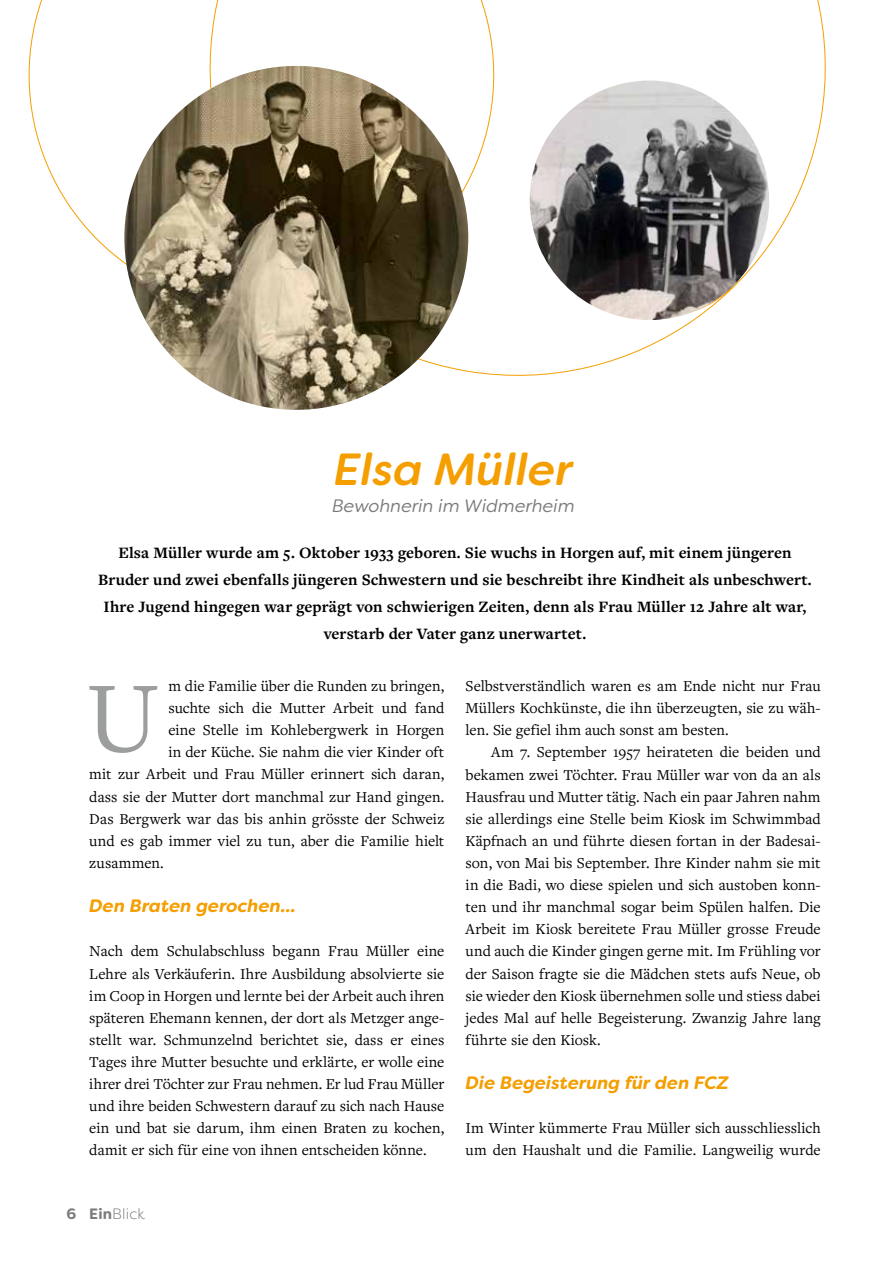
<style>
.page{position:relative;width:893px;height:1263px;background:#fff}
.page>*{position:absolute;margin:0;border:0;box-sizing:border-box;transform-origin:0 0}
.t1{font:104.4px "Freight Text Pro";color:#9c9d9d}
.t2{font:italic 500 45px "Filson Soft";color:#f59e00}
.t3{font:italic 700 18px "Filson Soft";color:#f59e00}
.t4{font:italic 18px "Filson Soft";color:#7b7b7a}
.t5{font:700 16.5px/27px "Freight Text Pro";color:#000;text-align:center}
.t6{font:15.75px/22px "Freight Text Pro";color:#000;text-align:justify}
.t7{font:300 15px "Filson Soft";letter-spacing:.005em;color:#7b7b7a}
.s1{font-weight:700}
</style>
<div class="page">
<svg style="left:28px;top:0;width:798px;height:399px"></svg>
<img style="left:124px;top:66px;width:344px;height:344px;border-radius:172px">
<img style="left:530px;top:81px;width:239px;height:239px;border-radius:120px">
<h2 class="t2" style="left:334px;top:441px;width:241px">Elsa Müller</h2>
<p class="t4" style="left:332px;top:495px;width:244px">Bewohnerin im Widmerheim</p>
<p class="t5" style="left:98px;top:539px;width:715px">Elsa Müller wurde am 5. Oktober 1933 geboren. Sie wuchs in Horgen auf, mit einem jüngeren Bruder und zwei ebenfalls jüngeren Schwestern und sie beschreibt ihre Kindheit als unbeschwert.<br>Ihre Jugend hingegen war geprägt von schwierigen Zeiten, denn als Frau Müller 12 Jahre alt war, verstarb der Vater ganz unerwartet.</p>
<h1 class="t1" style="left:86px;top:649px;width:76px">U</h1>
<p class="t6" style="left:168px;top:674px;width:277px">m die Familie über die Runden zu bringen,</p>
<p class="t6" style="left:168px;top:696px;width:277px">suchte sich die Mutter Arbeit und fand</p>
<p class="t6" style="left:168px;top:719px;width:277px">eine Stelle im Kohlebergwerk in Horgen</p>
<p class="t6" style="left:168px;top:741px;width:277px">in der Küche. Sie nahm die vier Kinder oft</p>
<p class="t6" style="left:89px;top:763px;width:357px">mit zur Arbeit und Frau Müller erinnert sich daran,</p>
<p class="t6" style="left:89px;top:785px;width:357px">dass sie der Mutter dort manchmal zur Hand gingen.</p>
<p class="t6" style="left:89px;top:807px;width:357px">Das Bergwerk war das bis anhin grösste der Schweiz</p>
<p class="t6" style="left:89px;top:829px;width:357px">und es gab immer viel zu tun, aber die Familie hielt</p>
<p class="t6" style="left:89px;top:851px;width:76px">zusammen.</p>
<p class="t3" style="left:89px;top:894px;width:208px">Den Braten gerochen...</p>
<p class="t6" style="left:89px;top:940px;width:357px">Nach dem Schulabschluss begann Frau Müller eine Lehre als Verkäuferin. Ihre Ausbildung absolvierte sie im Coop in Horgen und lernte bei der Arbeit auch ihren späteren Ehemann kennen, der dort als Metzger ange&shy;stellt war. Schmunzelnd berichtet sie, dass er eines Tages ihre Mutter besuchte und erklärte, er wolle eine ihrer drei Töchter zur Frau nehmen. Er lud Frau Müller und ihre beiden Schwestern darauf zu sich nach Hause ein und bat sie darum, ihm einen Braten zu kochen, damit er sich für eine von ihnen entscheiden könne.</p>
<p class="t7" style="left:67px;top:1204px;width:80px"><span class="s1">6 Ein</span>Blick</p>
<p class="t6" style="left:466px;top:674px;width:357px">Selbstverständlich waren es am Ende nicht nur Frau Müllers Kochkünste, die ihn überzeugten, sie zu wäh&shy;len. Sie gefiel ihm auch sonst am besten.</p>
<p class="t6" style="left:466px;top:741px;width:357px;text-indent:26px">Am 7. September 1957 heirateten die beiden und bekamen zwei Töchter. Frau Müller war von da an als Hausfrau und Mutter tätig. Nach ein paar Jahren nahm sie allerdings eine Stelle beim Kiosk im Schwimmbad Käpfnach an und führte diesen fortan in der Badesai&shy;son, von Mai bis September. Ihre Kinder nahm sie mit in die Badi, wo diese spielen und sich austoben konn&shy;ten und ihr manchmal sogar beim Spülen halfen. Die Arbeit im Kiosk bereitete Frau Müller grosse Freude und auch die Kinder gingen gerne mit. Im Frühling vor der Saison fragte sie die Mädchen stets aufs Neue, ob sie wieder den Kiosk übernehmen solle und stiess dabei jedes Mal auf helle Begeisterung. Zwanzig Jahre lang führte sie den Kiosk.</p>
<p class="t3" style="left:466px;top:1071px;width:265px">Die Begeisterung für den FCZ</p>
<p class="t6" style="left:466px;top:1117px;width:357px">Im Winter kümmerte Frau Müller sich ausschliesslich um den Haushalt und die Familie. Langweilig wurde</p>
</div>
